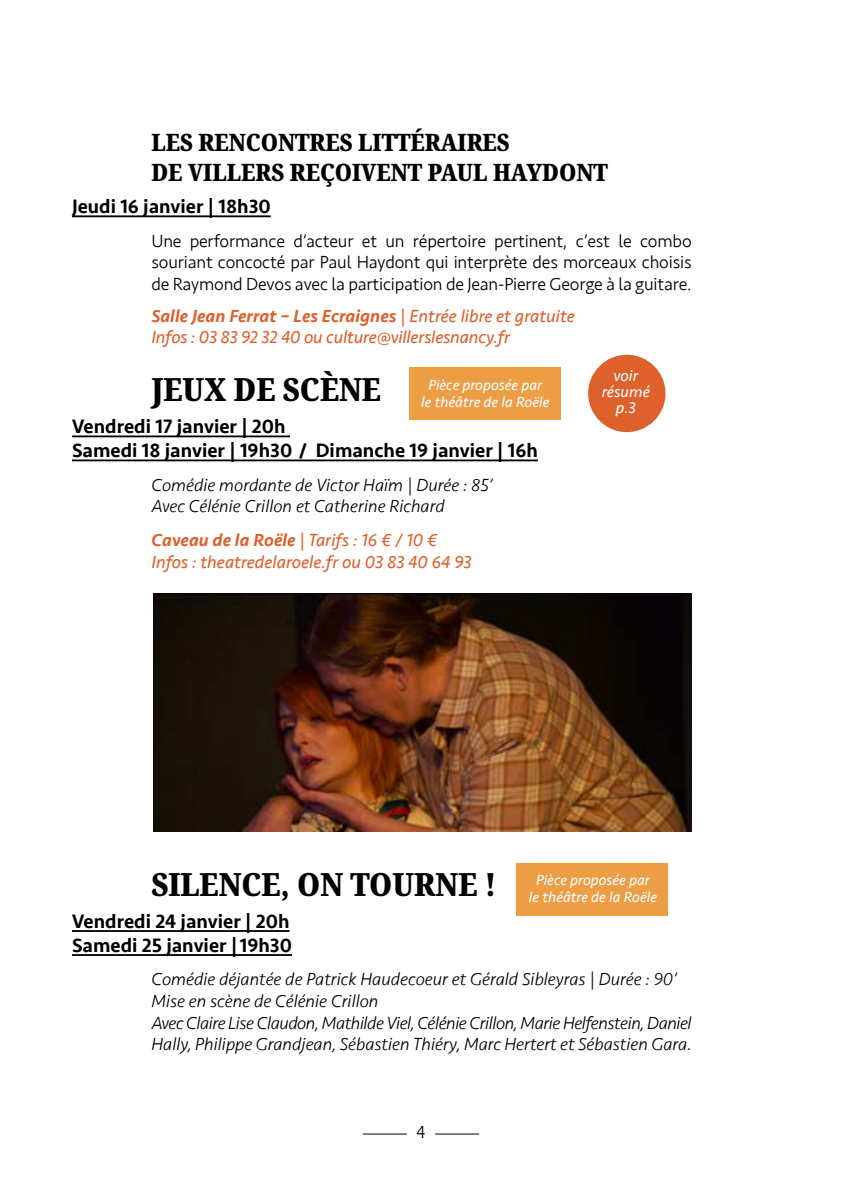
<style>
.page{position:relative;width:842px;height:1191px;background:#fff}
.page>*{position:absolute;margin:0;border:0;box-sizing:border-box;transform-origin:0 0}
.t1{font:900 condensed 32px "Noto Serif";color:#000}
.t2{font:900 condensed 24px/30px "Noto Serif";color:#000}
.t3{font:500 20px/24px "Seravek";color:#000}
.t4{font:italic 300 18px/21.6px "Seravek";color:#000}
.t5{font:300 18px/21.6px "Seravek";letter-spacing:-.01em;color:#000;text-align:justify}
.t6{font:italic 18px/21.6px "Seravek";letter-spacing:-.01em;color:#de602b}
.t7{font:italic 16.2px/16px "Seravek";color:#fff;text-align:center}
.t8{font:italic 15px/16.8px "Seravek";color:#fff;text-align:center}
.s1{font-weight:500}
</style>
<div class="page">
<hr style="left:435px;top:1133px;width:44px;height:1px;background:#000">
<hr style="left:363px;top:1133px;width:44px;height:1px;background:#000">
<hr style="left:72px;top:215px;width:199px;height:2px;background:#000">
<hr style="left:72px;top:435px;width:218px;height:2px;background:#000">
<hr style="left:72px;top:459px;width:466px;height:2px;background:#000">
<hr style="left:72px;top:930px;width:218px;height:2px;background:#000">
<hr style="left:72px;top:954px;width:220px;height:2px;background:#000">
<div style="left:409px;top:367px;width:152px;height:52px;background:#ed9d44"></div>
<div style="left:516px;top:862px;width:152px;height:53px;background:#ed9d44"></div>
<div style="left:588px;top:355px;width:77px;height:77px;background:#de602b;border-radius:50%"></div>
<img style="left:153px;top:593px;width:539px;height:238px">
<h2 class="t2" style="left:151px;top:128px;width:458px">LES RENCONTRES LITTÉRAIRES<br>DE VILLERS REÇOIVENT PAUL HAYDONT</h2>
<p class="t3" style="left:72px;top:195px;width:200px">Jeudi 16 janvier | 18h30</p>
<p class="t5" style="left:151px;top:230px;width:542px">Une performance d’acteur et un répertoire pertinent, c’est le combo souriant concocté par Paul Haydont qui interprète des morceaux choisis de Raymond Devos avec la participation de Jean-Pierre George à la guitare.</p>
<p class="t6" style="left:151px;top:304px;width:425px"><span class="s1">Salle Jean Ferrat – Les Ecraignes</span> | Entrée libre et gratuite<br>Infos : 03 83 92 32 40 ou culture@villerslesnancy.fr</p>
<h1 class="t1" style="left:151px;top:367px;width:231px">JEUX DE SCÈNE</h1>
<p class="t3" style="left:72px;top:415px;width:467px">Vendredi 17 janvier | 20h<br>Samedi 18 janvier | 19h30 / Dimanche 19 janvier | 16h</p>
<p class="t4" style="left:151px;top:474px;width:343px">Comédie mordante de Victor Haïm | Durée : 85’<br>Avec Célénie Crillon et Catherine Richard</p>
<p class="t6" style="left:151px;top:529px;width:322px"><span class="s1">Caveau de la Roële</span> | Tarifs : 16 € / 10 €<br>Infos : theatredelaroele.fr ou 03 83 40 64 93</p>
<p class="t7" style="left:602px;top:367px;width:50px">voir résumé p.3</p>
<p class="t8" style="left:421px;top:376px;width:130px">Pièce proposée par<br>le théâtre de la Roële</p>
<h1 class="t1" style="left:151px;top:861px;width:346px">SILENCE, ON TOURNE !</h1>
<p class="t3" style="left:72px;top:909px;width:222px">Vendredi 24 janvier | 20h<br>Samedi 25 janvier |19h30</p>
<p class="t4" style="left:151px;top:969px;width:542px">Comédie déjantée de Patrick Haudecoeur et Gérald Sibleyras | Durée : 90’ Mise en scène de Célénie Crillon<br>Avec Claire Lise Claudon, Mathilde Viel, Célénie Crillon, Marie Helfenstein, Daniel Hally, Philippe Grandjean, Sébastien Thiéry, Marc Hertert et Sébastien Gara.</p>
<p class="t8" style="left:529px;top:871px;width:130px">Pièce proposée par<br>le théâtre de la Roële</p>
<p class="t5" style="left:416px;top:1121px;width:11px">4</p>
</div>
